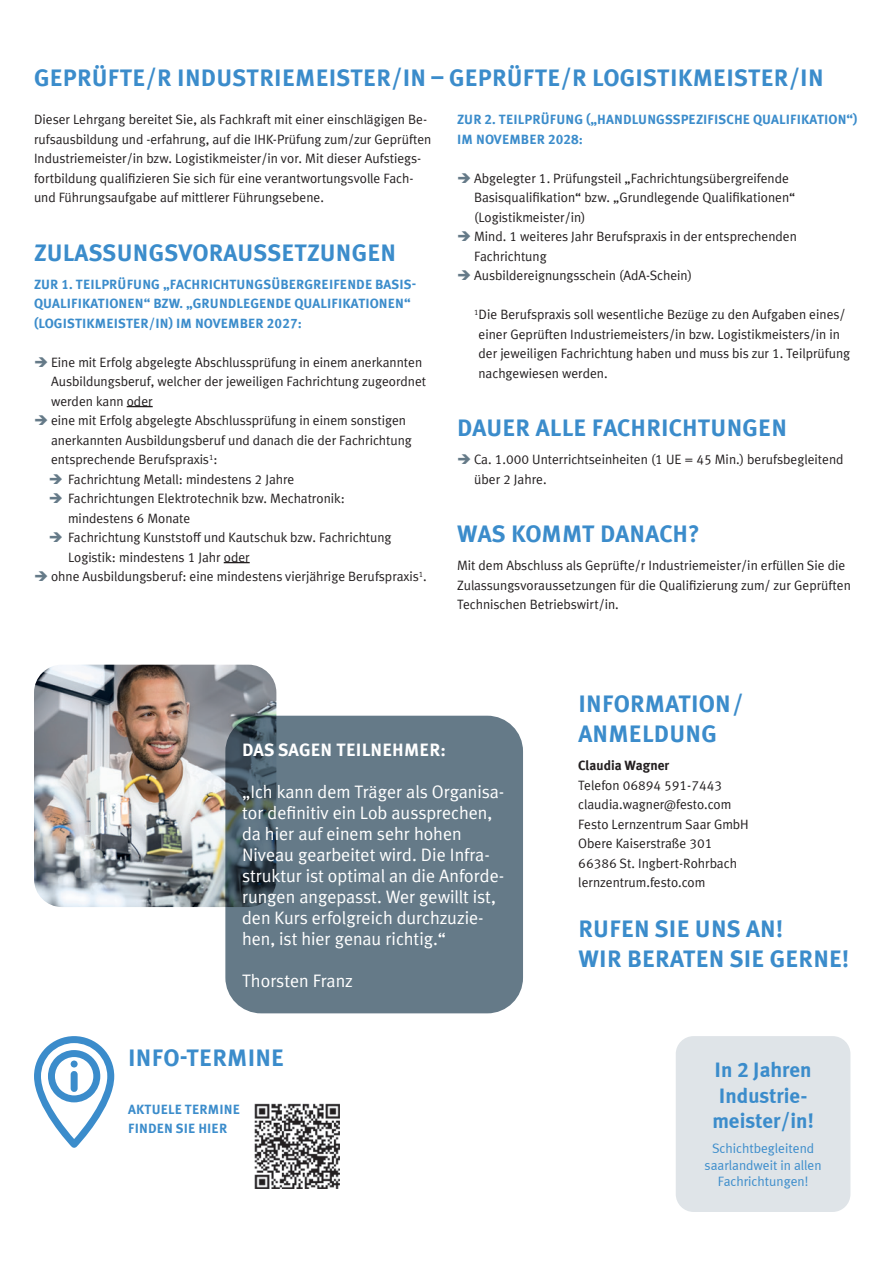
<style>
.page{position:relative;width:893px;height:1263px;background:#fff}
.page>*{position:absolute;margin:0;border:0;box-sizing:border-box;transform-origin:0 0}
.t1{font:700 24px/30px "Festo";letter-spacing:.01em;color:#3b8ccb}
.t2{font:700 21px/25.5px "Meta Plus LF";color:#3b8ccb;text-align:center}
.t3{font:18px/21px "Festo";color:#fff}
.t4{font:700 18px "Festo";letter-spacing:.01em;color:#fff}
.t5{font:13.5px/19.5px "Festo";color:#231f20}
.t6{font:700 13.5px/19.5px "Festo";letter-spacing:.01em;color:#3b8ccb}
.t7{font:13.5px/16.5px "Meta Plus LF";color:#3b8ccb;text-align:center}
.t8{font:700 13.5px "Festo";color:#231f20}
</style>
<div class="page">
<svg style="left:34px;top:1036px;width:80px;height:112px"></svg>
<img style="left:255px;top:1104px;width:85px;height:85px">
<img style="left:34px;top:665px;width:242px;height:242px">
<div style="left:225px;top:716px;width:298px;height:297px;background:#657a88;border-radius:36px"></div>
<svg style="left:127px;top:406px;width:26px;height:1px"></svg>
<svg style="left:224px;top:562px;width:26px;height:1px"></svg>
<div style="left:676px;top:1036px;width:174px;height:176px;background:#dfe4e8;border-radius:18px"></div>
<h1 class="t1" style="left:34px;top:61px;width:791px">GEPRÜFTE/R INDUSTRIEMEISTER/IN – GEPRÜFTE/R LOGISTIKMEISTER/IN</h1>
<p class="t5" style="left:34px;top:109px;width:399px">Dieser Lehrgang bereitet Sie, als Fachkraft mit einer einschlägigen Be&shy;rufsausbildung und -erfahrung, auf die IHK-Prüfung zum/zur Geprüften Industriemeister/in bzw. Logistikmeister/in vor. Mit dieser Aufstiegs&shy;fortbildung qualifizieren Sie sich für eine verantwortungsvolle Fach&shy;und Führungsaufgabe auf mittlerer Führungsebene.</p>
<h1 class="t1" style="left:34px;top:236px;width:364px">ZULASSUNGSVORAUSSETZUNGEN</h1>
<p class="t6" style="left:34px;top:273px;width:384px">ZUR 1. TEILPRÜFUNG „FACHRICHTUNGSÜBERGREIFENDE BASIS-<br>QUALIFIKATIONEN“ BZW. „GRUNDLEGENDE QUALIFIKATIONEN“ (LOGISTIKMEISTER/IN) IM NOVEMBER 2027:</p>
<p class="t5" style="left:51px;top:351px;width:373px">Eine mit Erfolg abgelegte Abschlussprüfung in einem anerkannten</p>
<p class="t5" style="left:51px;top:371px;width:377px">Ausbildungsberuf, welcher der jeweiligen Fachrichtung zugeordnet</p>
<p class="t5" style="left:51px;top:390px;width:103px">werden kann oder</p>
<p class="t5" style="left:51px;top:410px;width:357px">eine mit Erfolg abgelegte Abschlussprüfung in einem sonstigen</p>
<p class="t5" style="left:51px;top:429px;width:362px">anerkannten Ausbildungsberuf und danach die der Fachrichtung</p>
<p class="t5" style="left:51px;top:449px;width:168px">entsprechende Berufspraxis<sup>1</sup>:</p>
<p class="t5" style="left:68px;top:468px;width:228px">Fachrichtung Metall: mindestens 2 Jahre</p>
<p class="t5" style="left:68px;top:488px;width:278px">Fachrichtungen Elektrotechnik bzw. Mechatronik:</p>
<p class="t5" style="left:68px;top:507px;width:124px">mindestens 6 Monate</p>
<p class="t5" style="left:68px;top:527px;width:325px">Fachrichtung Kunststoff und Kautschuk bzw. Fachrichtung</p>
<p class="t5" style="left:68px;top:546px;width:183px">Logistik: mindestens 1 Jahr oder</p>
<p class="t5" style="left:51px;top:566px;width:377px">ohne Ausbildungsberuf: eine mindestens vierjährige Berufspraxis<sup>1</sup>.</p>
<p class="t6" style="left:457px;top:109px;width:402px">ZUR 2. TEILPRÜFUNG („HANDLUNGSSPEZIFISCHE QUALIFIKATION“)<br>IM NOVEMBER 2028:</p>
<p class="t5" style="left:474px;top:167px;width:324px">Abgelegter 1. Prüfungsteil „Fachrichtungsübergreifende Basisqualifikation“ bzw. „Grundlegende Qualifikationen“ (Logistikmeister/in)<br>Mind. 1 weiteres Jahr Berufspraxis in der entsprechenden Fachrichtung<br>Ausbildereignungsschein (AdA-Schein)</p>
<p class="t5" style="left:479px;top:304px;width:373px;text-indent:-4px"><sup>1</sup>Die Berufspraxis soll wesentliche Bezüge zu den Aufgaben eines/ einer Geprüften Industriemeisters/in bzw. Logistikmeisters/in in der jeweiligen Fachrichtung haben und muss bis zur 1. Teilprüfung nachgewiesen werden.</p>
<h1 class="t1" style="left:457px;top:411px;width:331px">DAUER ALLE FACHRICHTUNGEN</h1>
<p class="t5" style="left:474px;top:449px;width:371px">Ca. 1.000 Unterrichtseinheiten (1 UE = 45 Min.) berufsbegleitend über 2 Jahre.</p>
<h1 class="t1" style="left:457px;top:517px;width:244px">WAS KOMMT DANACH?</h1>
<p class="t5" style="left:457px;top:555px;width:395px">Mit dem Abschluss als Geprüfte/r Industriemeister/in erfüllen Sie die<br>Zulassungsvoraussetzungen für die Qualifizierung zum/ zur Geprüften<br>Technischen Betriebswirt/in.</p>
<h3 class="t4" style="left:242px;top:735px;width:205px">DAS SAGEN TEILNEHMER:</h3>
<p class="t3" style="left:242px;top:780px;width:264px">„Ich kann dem Träger als Organisa&shy;tor definitiv ein Lob aussprechen, da hier auf einem sehr hohen Niveau gearbeitet wird. Die Infra&shy;struktur ist optimal an die Anforde&shy;rungen angepasst. Wer gewillt ist, den Kurs erfolgreich durchzuzie&shy;hen, ist hier genau richtig.“</p>
<h3 class="t3" style="left:242px;top:969px;width:112px">Thorsten Franz</h3>
<h1 class="t1" style="left:128px;top:1041px;width:157px">INFO-TERMINE</h1>
<p class="t6" style="left:128px;top:1098px;width:113px">AKTUELE TERMINE<br>FINDEN SIE HIER</p>
<h1 class="t1" style="left:578px;top:687px;width:167px">INFORMATION /<br>ANMELDUNG</h1>
<p class="t8" style="left:578px;top:755px;width:93px">Claudia Wagner</p>
<p class="t5" style="left:578px;top:774px;width:172px">Telefon 06894 591-7443 claudia.wagner@festo.com<br>Festo Lernzentrum Saar GmbH<br>Obere Kaiserstraße 301<br>66386 St. Ingbert-Rohrbach lernzentrum.festo.com</p>
<h1 class="t1" style="left:578px;top:912px;width:272px">RUFEN SIE UNS AN!<br>WIR BERATEN SIE GERNE!</h1>
<h2 class="t2" style="left:712px;top:1057px;width:103px">In 2 Jahren<br>Industrie&shy;meister/in!</h2>
<p class="t7" style="left:705px;top:1140px;width:119px">Schichtbegleitend saarlandweit in allen<br>Fachrichtungen!</p>
</div>
